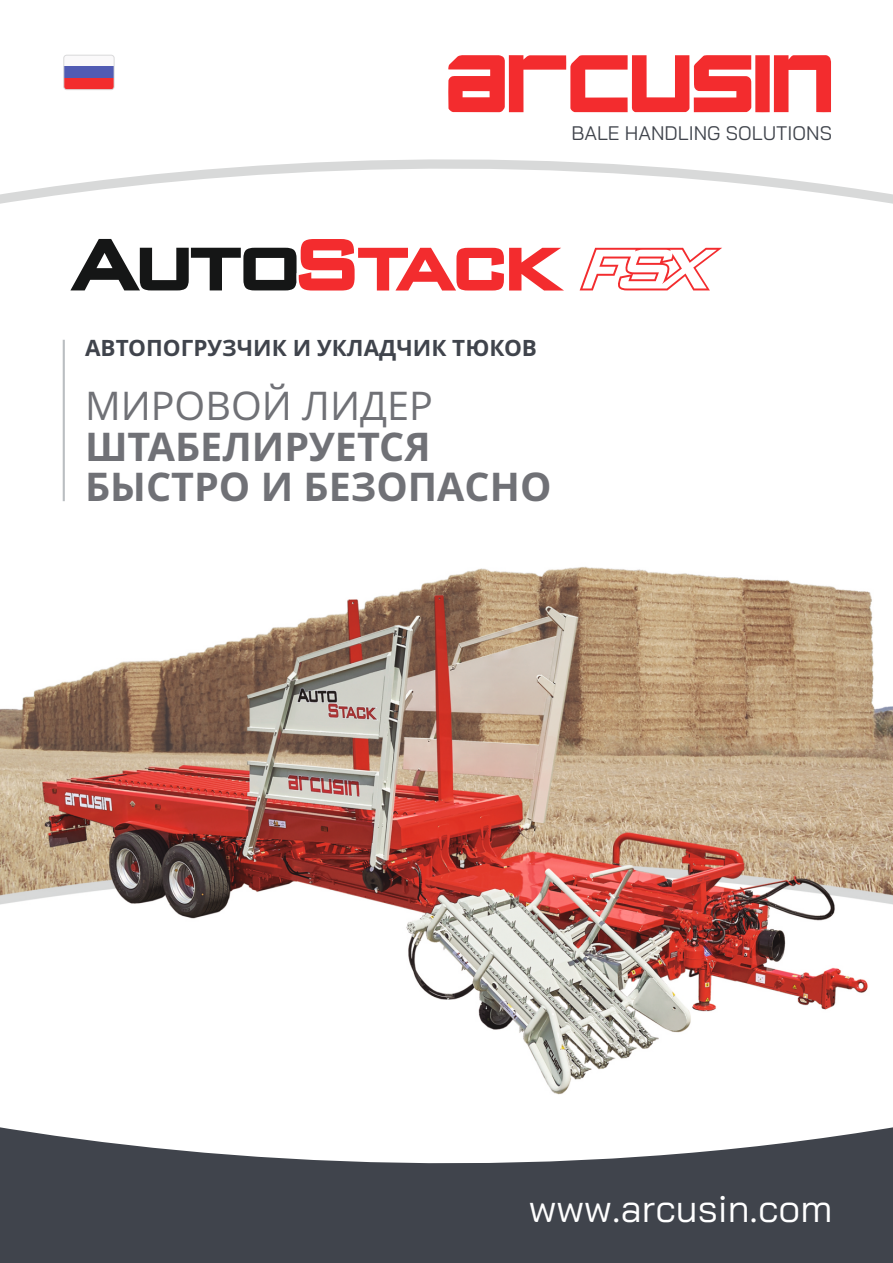
<style>
.page{position:relative;width:893px;height:1263px;background:#fff}
.page>*{position:absolute;margin:0;border:0;box-sizing:border-box;transform-origin:0 0}
.t1{font:700 39.45px/40.3px "Open Sans";color:#707176}
.t2{font:39.45px "Open Sans";color:#707176}
.t3{font:38.25px "Bai Jamjuree";color:#fff}
.t4{font:700 22.5px "Open Sans";color:#40444c}
.t5{font:19.65px "Bai Jamjuree";color:#40444c}
</style>
<div class="page">
<svg style="left:0;top:1127px;width:893px;height:136px;fill:#40444c"></svg>
<svg style="left:0;top:159px;width:893px;height:45px"></svg>
<svg style="left:448px;top:55px;width:383px;height:57px"></svg>
<img style="left:0;top:566px;width:893px;height:529px">
<svg style="left:70px;top:238px;width:494px;height:53px"></svg>
<svg style="left:580px;top:248px;width:142px;height:42px"></svg>
<hr style="left:63px;top:340px;width:2px;height:161px;background:#babec1">
<div style="left:64px;top:55px;width:50px;height:35px;background:#faf9fa;border-radius:3px"></div>
<div style="left:64px;top:78px;width:50px;height:12px;background:#f32c2e"></div>
<div style="left:64px;top:67px;width:50px;height:11px;background:#515bb3"></div>
<div style="left:64px;top:55px;width:50px;height:35px;border:1px solid #d9d9da;border-radius:3px"></div>
<p class="t5" style="left:571px;top:121px;width:262px">BALE HANDLING SOLUTIONS</p>
<p class="t4" style="left:85px;top:338px;width:454px">АВТОПОГРУЗЧИК И УКЛАДЧИК ТЮКОВ</p>
<p class="t2" style="left:85px;top:390px;width:349px">МИРОВОЙ ЛИДЕР</p>
<p class="t1" style="left:85px;top:430px;width:468px">ШТАБЕЛИРУЕТСЯ<br>БЫСТРО И БЕЗОПАСНО</p>
<p class="t3" style="left:529px;top:1183px;width:305px">www.arcusin.com</p>
</div>
